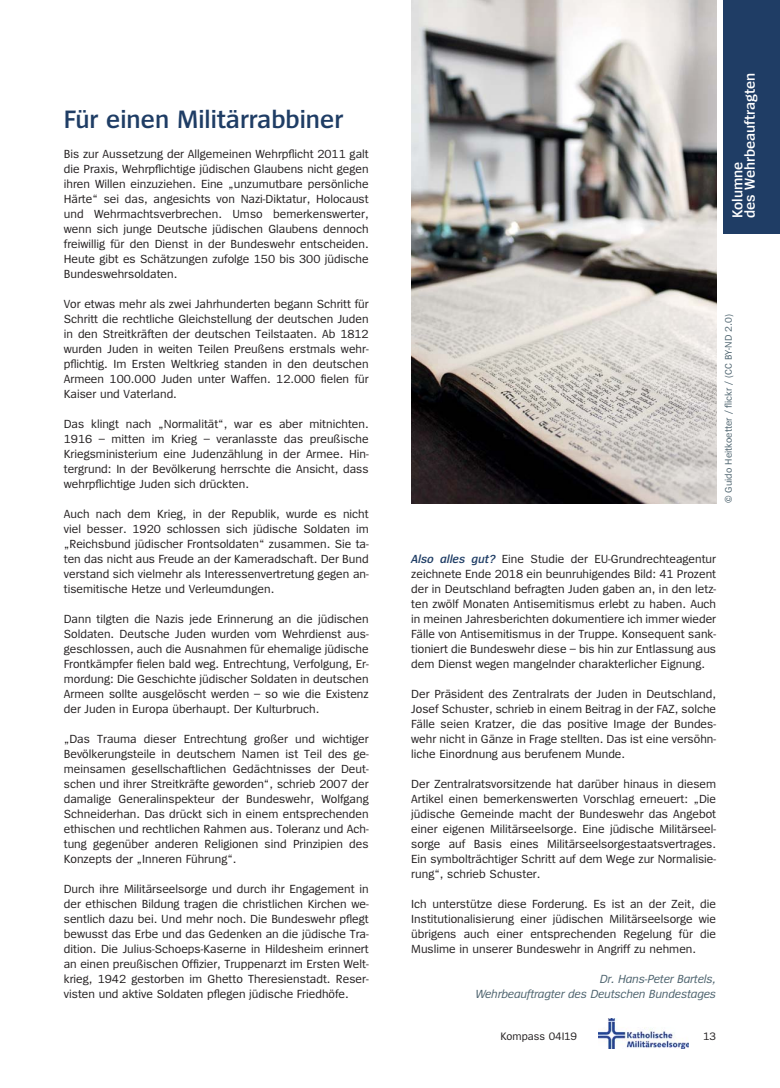
<style>
.page{position:relative;width:780px;height:1088px;background:#fff}
.page>*{position:absolute;margin:0;border:0;box-sizing:border-box;transform-origin:0 0}
.t1{font:600 26.25px "Spiegel";color:#1f3d65}
.t2{font:600 15px/12.5px "Spiegel";color:#fff}
.t3{font:12.25px/15px "Spiegel";color:#231f20;text-align:justify}
.t4{font:italic 12.25px/15px "Spiegel";letter-spacing:-.01em;color:#4d636e;text-align:right}
.t5{font:11.25px "Spiegel";color:#231f20}
.t6{font:10px "Spiegel";color:#4d636e}
.s1{font-weight:600;font-style:italic;color:#1f3d65}
</style>
<div class="page">
<img style="left:598px;top:1018px;width:90px;height:30px">
<div style="left:723px;top:0;width:57px;height:233px;background:#1f3d65"></div>
<img style="left:411px;top:0;width:305px;height:503px">
<h1 class="t1" style="left:64px;top:109px;width:281px">Für einen Militärrabbiner</h1>
<p class="t3" style="left:64px;top:148px;width:306px">Bis zur Aussetzung der Allgemeinen Wehrpflicht 2011 galt die Praxis, Wehrpflichtige jüdischen Glaubens nicht gegen ihren Willen einzuziehen. Eine „unzumutbare persönliche Härte“ sei das, angesichts von Nazi-Diktatur, Holocaust und Wehrmachtsverbrechen. Umso bemerkenswerter, wenn sich junge Deutsche jüdischen Glaubens dennoch freiwillig für den Dienst in der Bundeswehr entscheiden.<br>Heute gibt es Schätzungen zufolge 150 bis 300 jüdische Bundeswehrsoldaten.</p>
<p class="t3" style="left:64px;top:298px;width:306px">Vor etwas mehr als zwei Jahrhunderten begann Schritt für Schritt die rechtliche Gleichstellung der deutschen Juden in den Streitkräften der deutschen Teilstaaten. Ab 1812 wurden Juden in weiten Teilen Preußens erstmals wehr&shy;pflichtig. Im Ersten Weltkrieg standen in den deutschen Armeen 100.000 Juden unter Waffen. 12.000 fielen für Kaiser und Vaterland.</p>
<p class="t3" style="left:64px;top:418px;width:306px">Das klingt nach „Normalität“, war es aber mitnichten.<br>1916 – mitten im Krieg – veranlasste das preußische Kriegsministerium eine Judenzählung in der Armee. Hin&shy;tergrund: In der Bevölkerung herrschte die Ansicht, dass wehrpflichtige Juden sich drückten.</p>
<p class="t3" style="left:64px;top:508px;width:306px">Auch nach dem Krieg, in der Republik, wurde es nicht viel besser. 1920 schlossen sich jüdische Soldaten im „Reichsbund jüdischer Frontsoldaten“ zusammen. Sie ta&shy;ten das nicht aus Freude an der Kameradschaft. Der Bund verstand sich vielmehr als Interessenvertretung gegen an&shy;tisemitische Hetze und Verleumdungen.</p>
<p class="t3" style="left:64px;top:613px;width:306px">Dann tilgten die Nazis jede Erinnerung an die jüdischen Soldaten. Deutsche Juden wurden vom Wehrdienst aus&shy;geschlossen, auch die Ausnahmen für ehemalige jüdische Frontkämpfer fielen bald weg. Entrechtung, Verfolgung, Er&shy;mordung: Die Geschichte jüdischer Soldaten in deutschen Armeen sollte ausgelöscht werden – so wie die Existenz der Juden in Europa überhaupt. Der Kulturbruch.</p>
<p class="t3" style="left:64px;top:733px;width:306px">„Das Trauma dieser Entrechtung großer und wichtiger Bevölkerungsteile in deutschem Namen ist Teil des ge&shy;meinsamen gesellschaftlichen Gedächtnisses der Deut&shy;schen und ihrer Streitkräfte geworden“, schrieb 2007 der damalige Generalinspekteur der Bundeswehr, Wolfgang Schneiderhan. Das drückt sich in einem entsprechenden ethischen und rechtlichen Rahmen aus. Toleranz und Ach&shy;tung gegenüber anderen Religionen sind Prinzipien des Konzepts der „Inneren Führung“.</p>
<p class="t3" style="left:64px;top:882px;width:306px">Durch ihre Militärseelsorge und durch ihr Engagement in der ethischen Bildung tragen die christlichen Kirchen we&shy;sentlich dazu bei. Und mehr noch. Die Bundeswehr pflegt bewusst das Erbe und das Gedenken an die jüdische Tra&shy;dition. Die Julius-Schoeps-Kaserne in Hildesheim erinnert an einen preußischen Offizier, Truppenarzt im Ersten Welt&shy;krieg, 1942 gestorben im Ghetto Theresienstadt. Reser&shy;visten und aktive Soldaten pflegen jüdische Friedhöfe.</p>
<p class="t2" style="left:732px;top:218px;width:147px;rotate:-90deg">Kolumne<br>des Wehrbeauftragten</p>
<p class="t6" style="left:724px;top:503px;width:190px;rotate:-90deg">© Guido Heitkoetter / flickr / (CC BY-ND 2.0)</p>
<p class="t3" style="left:411px;top:552px;width:306px"><span class="s1">Also alles gut?</span> Eine Studie der EU-Grundrechteagentur zeichnete Ende 2018 ein beunruhigendes Bild: 41 Prozent der in Deutschland befragten Juden gaben an, in den letz&shy;ten zwölf Monaten Antisemitismus erlebt zu haben. Auch in meinen Jahresberichten dokumentiere ich immer wieder Fälle von Antisemitismus in der Truppe. Konsequent sank&shy;tioniert die Bundeswehr diese – bis hin zur Entlassung aus dem Dienst wegen mangelnder charakterlicher Eignung.</p>
<p class="t3" style="left:411px;top:687px;width:306px">Der Präsident des Zentralrats der Juden in Deutschland, Josef Schuster, schrieb in einem Beitrag in der FAZ, solche Fälle seien Kratzer, die das positive Image der Bundes&shy;wehr nicht in Gänze in Frage stellten. Das ist eine versöhn&shy;liche Einordnung aus berufenem Munde.</p>
<p class="t3" style="left:411px;top:777px;width:306px">Der Zentralratsvorsitzende hat darüber hinaus in diesem Artikel einen bemerkenswerten Vorschlag erneuert: „Die jüdische Gemeinde macht der Bundeswehr das Angebot einer eigenen Militärseelsorge. Eine jüdische Militärseel&shy;sorge auf Basis eines Militärseelsorgestaatsvertrages.<br>Ein symbolträchtiger Schritt auf dem Wege zur Normalisie&shy;rung“, schrieb Schuster.</p>
<p class="t3" style="left:411px;top:897px;width:306px">Ich unterstütze diese Forderung. Es ist an der Zeit, die Institutionalisierung einer jüdischen Militärseelsorge wie übrigens auch einer entsprechenden Regelung für die Muslime in unserer Bundeswehr in Angriff zu nehmen.</p>
<p class="t4" style="left:475px;top:972px;width:242px">Dr. Hans-Peter Bartels,<br>Wehrbeauftragter des Deutschen Bundestages</p>
<p class="t5" style="left:500px;top:1032px;width:78px">Kompass 04I19</p>
<p class="t5" style="left:703px;top:1032px;width:15px">13</p>
</div>
